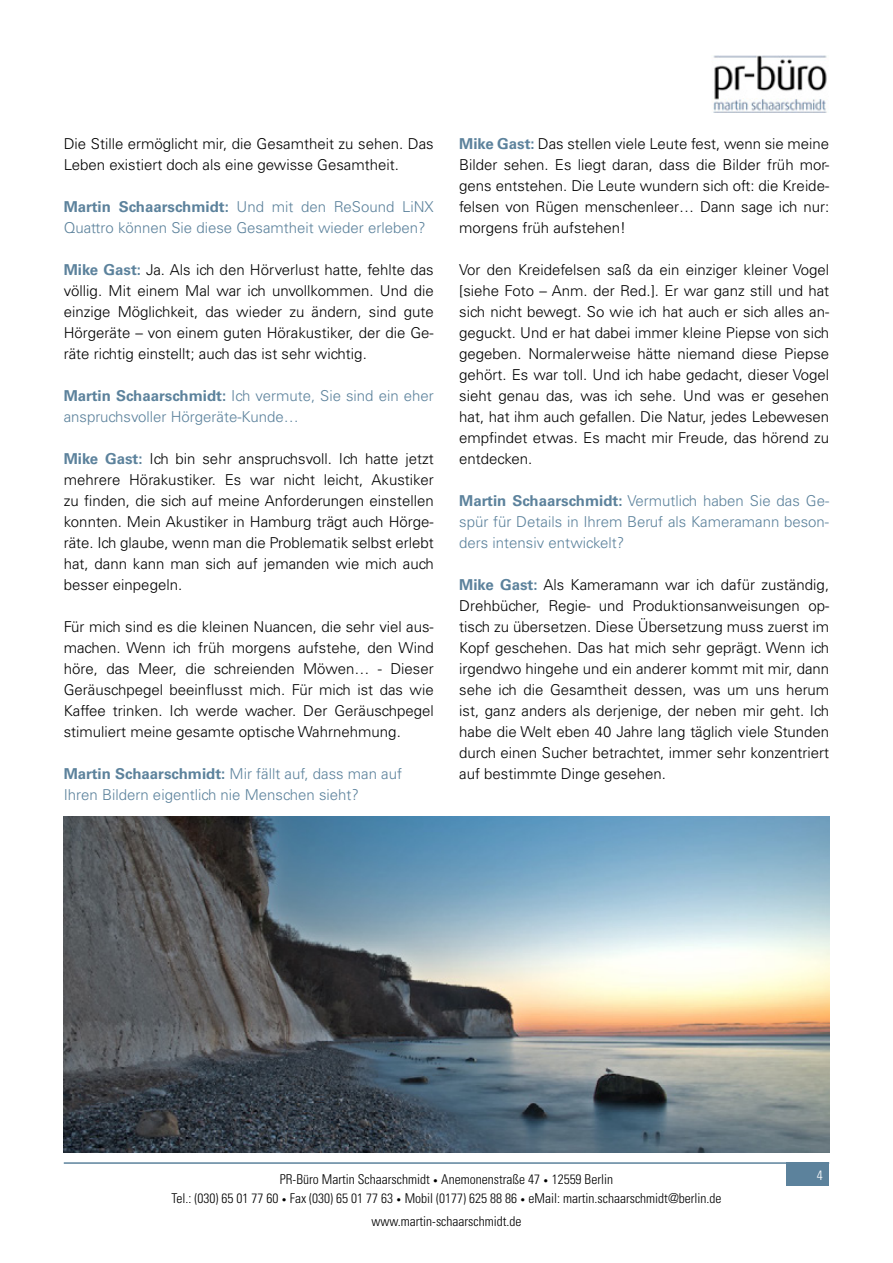
<style>
.page{position:relative;width:893px;height:1263px;background:#fff}
.page>*{position:absolute;margin:0;border:0;box-sizing:border-box;transform-origin:0 0}
.t1{font:300 15px/21px "Univers LT";color:#000;text-align:justify}
.t2{font:300 15px/21px "Univers LT";color:#5c829c}
.t3{font:300 condensed 13.5px/19.5px "Univers LT";color:#000;text-align:center}
.t4{font:300 condensed 13.5px "Univers LT";color:#fff}
.s1{font-weight:700}
.s2{font-weight:700;color:#5c829c}
.s3{font-size:9px}
</style>
<div class="page">
<img style="left:713px;top:55px;width:114px;height:58px">
<hr style="left:64px;top:1162px;width:765px;height:2px;background:#5c829c">
<div style="left:786px;top:1163px;width:43px;height:23px;background:#5c829c"></div>
<img style="left:64px;top:816px;width:765px;height:336px">
<p class="t1" style="left:64px;top:133px;width:371px">Die Stille ermöglicht mir, die Gesamtheit zu sehen. Das<br>Leben existiert doch als eine gewisse Gesamtheit.</p>
<p class="t2" style="left:64px;top:196px;width:371px"><span class="s1">Martin Schaarschmidt:</span> Und mit den ReSound LiNX<br>Quattro können Sie diese Gesamtheit wieder erleben?</p>
<p class="t1" style="left:64px;top:259px;width:371px"><span class="s2">Mike Gast:</span> Ja. Als ich den Hörverlust hatte, fehlte das völlig. Mit einem Mal war ich unvollkommen. Und die einzige Möglichkeit, das wieder zu ändern, sind gute Hörgeräte – von einem guten Hörakustiker, der die Ge&shy;räte richtig einstellt; auch das ist sehr wichtig.</p>
<p class="t2" style="left:64px;top:385px;width:371px"><span class="s1">Martin Schaarschmidt:</span> Ich vermute, Sie sind ein eher anspruchsvoller Hörgeräte-Kunde…</p>
<p class="t1" style="left:64px;top:448px;width:371px"><span class="s2">Mike Gast:</span> Ich bin sehr anspruchsvoll. Ich hatte jetzt mehrere Hörakustiker. Es war nicht leicht, Akustiker zu finden, die sich auf meine Anforderungen einstellen konnten. Mein Akustiker in Hamburg trägt auch Hörge&shy;räte. Ich glaube, wenn man die Problematik selbst erlebt hat, dann kann man sich auf jemanden wie mich auch besser einpegeln.</p>
<p class="t1" style="left:64px;top:616px;width:371px">Für mich sind es die kleinen Nuancen, die sehr viel aus&shy;machen. Wenn ich früh morgens aufstehe, den Wind höre, das Meer, die schreienden Möwen… - Dieser Geräuschpegel beeinflusst mich. Für mich ist das wie Kaffee trinken. Ich werde wacher. Der Geräuschpegel stimuliert meine gesamte optische Wahrnehmung.</p>
<p class="t2" style="left:64px;top:763px;width:340px"><span class="s1">Martin Schaarschmidt:</span> Mir fällt auf, dass man auf<br>Ihren Bildern eigentlich nie Menschen sieht?</p>
<p class="t1" style="left:459px;top:133px;width:371px"><span class="s2">Mike Gast:</span> Das stellen viele Leute fest, wenn sie meine Bilder sehen. Es liegt daran, dass die Bilder früh mor&shy;gens entstehen. Die Leute wundern sich oft: die Kreide&shy;felsen von Rügen menschenleer… Dann sage ich nur: morgens früh aufstehen!</p>
<p class="t1" style="left:459px;top:259px;width:371px">Vor den Kreidefelsen saß da ein einziger kleiner Vogel [siehe Foto – Anm. der Red.]. Er war ganz still und hat sich nicht bewegt. So wie ich hat auch er sich alles an&shy;geguckt. Und er hat dabei immer kleine Piepse von sich gegeben. Normalerweise hätte niemand diese Piepse gehört. Es war toll. Und ich habe gedacht, dieser Vogel sieht genau das, was ich sehe. Und was er gesehen hat, hat ihm auch gefallen. Die Natur, jedes Lebewesen empfindet etwas. Es macht mir Freude, das hörend zu entdecken.</p>
<p class="t2" style="left:459px;top:490px;width:371px;text-align:justify"><span class="s1">Martin Schaarschmidt:</span> Vermutlich haben Sie das Ge&shy;spür für Details in Ihrem Beruf als Kameramann beson&shy;ders intensiv entwickelt?</p>
<p class="t1" style="left:459px;top:574px;width:371px"><span class="s2">Mike Gast:</span> Als Kameramann war ich dafür zuständig, Drehbücher, Regie- und Produktionsanweisungen op&shy;tisch zu übersetzen. Diese Übersetzung muss zuerst im Kopf geschehen. Das hat mich sehr geprägt. Wenn ich irgendwo hingehe und ein anderer kommt mit mir, dann sehe ich die Gesamtheit dessen, was um uns herum ist, ganz anders als derjenige, der neben mir geht. Ich habe die Welt eben 40 Jahre lang täglich viele Stunden durch einen Sucher betrachtet, immer sehr konzentriert auf bestimmte Dinge gesehen.</p>
<p class="t3" style="left:171px;top:1169px;width:552px">PR-Büro Martin Schaarschmidt <span class="s3">•</span> Anemonenstraße 47 <span class="s3">•</span> 12559 Berlin<br>Tel.: (030) 65 01 77 60 <span class="s3">•</span> Fax (030) 65 01 77 63 <span class="s3">•</span> Mobil (0177) 625 88 86 <span class="s3">•</span> eMail: martin.schaarschmidt@berlin.de</p>
<p class="t3" style="left:371px;top:1211px;width:152px">www.martin-schaarschmidt.de</p>
<p class="t4" style="left:817px;top:1167px;width:7px">4</p>
</div>
